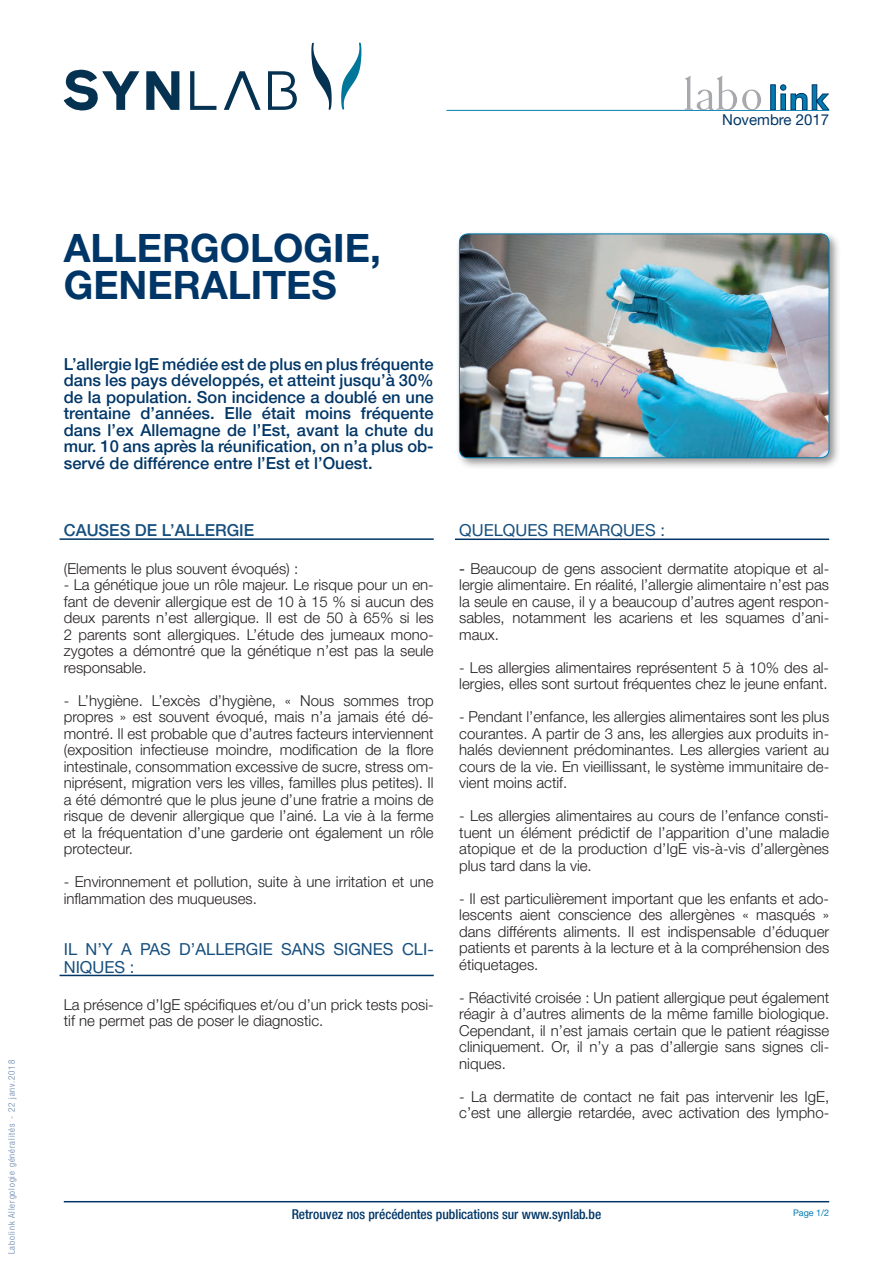
<style>
.page{position:relative;width:893px;height:1263px;background:#fff}
.page>*{position:absolute;margin:0;border:0;box-sizing:border-box;transform-origin:0 0}
.t1{font:700 39px/37.5px "Helvetica Neue LT Pro";color:#003667}
.t2{font:500 16.5px/16.5px "Helvetica Neue LT Pro";color:#003667;text-align:justify}
.t3{font:16.5px/18px "Helvetica Neue LT Pro";color:#164f7e}
.t4{font:500 16.5px "Helvetica Neue LT Pro";color:#164f7e}
.t5{font:300 15px/16.5px "Helvetica Neue LT Pro";color:#231f20;text-align:justify}
.t6{font:15px "Helvetica Neue LT Pro";color:#003667}
.t7{font:500 condensed 13.5px "Helvetica Neue LT Pro";color:#003667}
.t8{font:300 condensed 9px "Helvetica Neue LT Pro";letter-spacing:.1em;color:#6180a7}
.t9{font:9px "Helvetica Neue LT Pro";color:#007cb1}
.s1{font-weight:400}
</style>
<div class="page">
<hr style="left:64px;top:1201px;width:765px;height:1px;background:#003667">
<hr style="left:446px;top:110px;width:383px;height:1px;background:#007cb1">
<svg style="left:311px;top:43px;width:21px;height:67px"></svg>
<svg style="left:341px;top:43px;width:20px;height:67px"></svg>
<svg style="left:190px;top:71px;width:26px;height:39px"></svg>
<svg style="left:268px;top:71px;width:29px;height:39px"></svg>
<svg style="left:64px;top:69px;width:75px;height:42px"></svg>
<svg style="left:146px;top:71px;width:33px;height:39px"></svg>
<svg style="left:224px;top:71px;width:37px;height:39px"></svg>
<svg style="left:685px;top:76px;width:76px;height:34px"></svg>
<svg style="left:770px;top:85px;width:5px;height:25px"></svg>
<svg style="left:780px;top:84px;width:49px;height:26px"></svg>
<hr style="left:60px;top:538px;width:374px;height:2px;background:#003667">
<hr style="left:60px;top:975px;width:374px;height:1px;background:#003667">
<hr style="left:455px;top:538px;width:374px;height:2px;background:#003667">
<div style="left:455px;top:230px;width:386px;height:241px;background:#231f20;opacity:.5"></div>
<img style="left:459px;top:234px;width:370px;height:224px">
<div style="left:459px;top:234px;width:370px;height:224px;border:1px solid #007cb1;border-radius:9px"></div>
<p class="t8" style="left:6px;top:1254px;width:196px;rotate:-90deg">Labolink Allergologie généralités - 22 janv.2018</p>
<p class="t6" style="left:722px;top:111px;width:108px">Novembre 2017</p>
<h1 class="t1" style="left:64px;top:228px;width:319px">ALLERGOLOGIE,<br>GENERALITES</h1>
<p class="t2" style="left:64px;top:355px;width:371px">L’allergie IgE médiée est de plus en plus fréquente dans les pays développés, et atteint jusqu’à 30% de la population. Son incidence a doublé en une trentaine d’années. Elle était moins fréquente dans l’ex Allemagne de l’Est, avant la chute du mur. 10 ans après la réunification, on n’a plus ob&shy;servé de différence entre l’Est et l’Ouest.</p>
<p class="t4" style="left:64px;top:520px;width:192px">CAUSES DE L’ALLERGIE</p>
<p class="t5" style="left:64px;top:560px;width:236px">(Elements le plus souvent évoqués) :</p>
<p class="t5" style="left:64px;top:576px;width:371px">- La génétique joue un rôle majeur. Le risque pour un en&shy;fant de devenir allergique est de 10 à 15 % si aucun des deux parents n’est allergique. Il est de 50 à 65% si les 2 parents sont allergiques. L’étude des jumeaux mono&shy;zygotes a démontré que la génétique n’est pas la seule responsable.</p>
<p class="t5" style="left:64px;top:692px;width:371px">- L’hygiène. L’excès d’hygiène, « Nous sommes trop propres » est souvent évoqué, mais n’a jamais été dé&shy;montré. Il est probable que d’autres facteurs interviennent (exposition infectieuse moindre, modification de la flore intestinale, consommation excessive de sucre, stress om&shy;niprésent, migration vers les villes, familles plus petites). Il a été démontré que le plus jeune d’une fratrie a moins de risque de devenir allergique que l’ainé. La vie à la ferme et la fréquentation d’une garderie ont également un rôle protecteur.</p>
<p class="t5" style="left:64px;top:873px;width:371px">- Environnement et pollution, suite à une irritation et une inflammation des muqueuses.</p>
<p class="t3" style="left:64px;top:939px;width:371px">IL N’Y A PAS D’ALLERGIE SANS SIGNES CLI-<br>NIQUES :</p>
<p class="t5" style="left:64px;top:996px;width:371px">La présence d’IgE spécifiques et/ou d’un prick tests posi&shy;tif ne permet pas de poser le diagnostic.</p>
<p class="t3" style="left:459px;top:521px;width:207px">QUELQUES REMARQUES :</p>
<p class="t5" style="left:459px;top:560px;width:371px"><span class="s1">-</span> Beaucoup de gens associent dermatite atopique et al&shy;lergie alimentaire. En réalité, l’allergie alimentaire n’est pas la seule en cause, il y a beaucoup d’autres agent respon&shy;sables, notamment les acariens et les squames d’ani&shy;maux.</p>
<p class="t5" style="left:459px;top:659px;width:371px">- Les allergies alimentaires représentent 5 à 10% des al&shy;lergies, elles sont surtout fréquentes chez le jeune enfant.</p>
<p class="t5" style="left:459px;top:708px;width:371px">- Pendant l’enfance, les allergies alimentaires sont les plus courantes. A partir de 3 ans, les allergies aux produits in&shy;halés deviennent prédominantes. Les allergies varient au cours de la vie. En vieillissant, le système immunitaire de&shy;vient moins actif.</p>
<p class="t5" style="left:459px;top:807px;width:371px">- Les allergies alimentaires au cours de l’enfance consti&shy;tuent un élément prédictif de l’apparition d’une maladie atopique et de la production d’IgE vis-à-vis d’allergènes plus tard dans la vie.</p>
<p class="t5" style="left:459px;top:890px;width:371px">- Il est particulièrement important que les enfants et ado&shy;lescents aient conscience des allergènes « masqués » dans différents aliments. Il est indispensable d’éduquer patients et parents à la lecture et à la compréhension des étiquetages.</p>
<p class="t5" style="left:459px;top:989px;width:371px">- Réactivité croisée : Un patient allergique peut également réagir à d’autres aliments de la même famille biologique.<br>Cependant, il n’est jamais certain que le patient réagisse cliniquement. Or, il n’y a pas d’allergie sans signes cli&shy;niques.</p>
<p class="t5" style="left:459px;top:1088px;width:371px">- La dermatite de contact ne fait pas intervenir les IgE, c’est une allergie retardée, avec activation des lympho-</p>
<p class="t7" style="left:292px;top:1206px;width:311px">Retrouvez nos précédentes publications sur www.synlab.be</p>
<p class="t9" style="left:793px;top:1207px;width:38px">Page 1/2</p>
</div>
